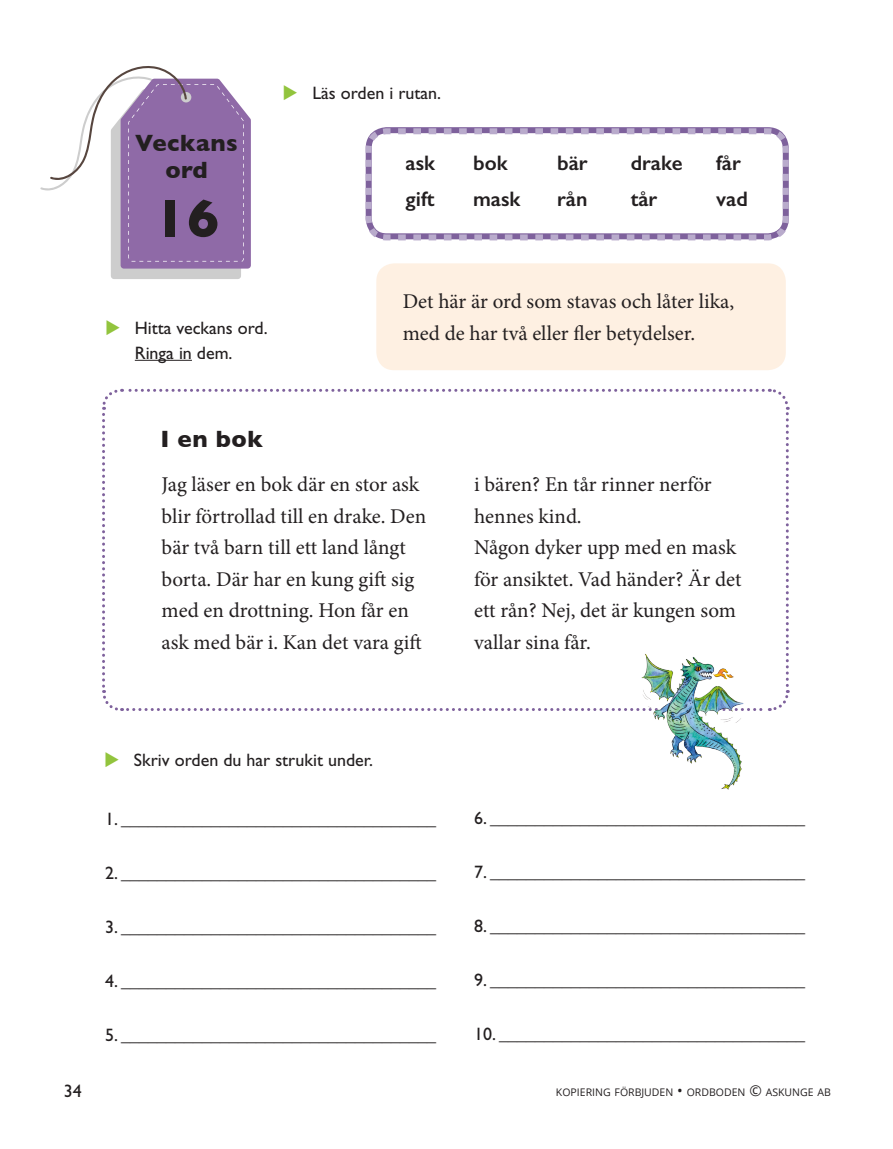
<style>
.page{position:relative;width:893px;height:1149px;background:#fff}
.page>*{position:absolute;margin:0;border:0;box-sizing:border-box;transform-origin:0 0}
.Rubrik_1{font:700 54px "Gill Sans";color:#231f20}
.Rubrik_2{font:700 24px/27px "Gill Sans";letter-spacing:.02em;color:#231f20;text-align:center}
.Lästext{font:21px/31.5px "Minion Pro";color:#231f20}
.Veckans_ord{font:600 21px "Gill Sans";color:#231f20}
.Brödtext{font:18px/24px "Gill Sans Std";color:#231f20;text-align:center}
.t1{font:10.5px "Open Sans";color:#231f20}
.s1{color:#92c43d}
.s2{font-size:15px}
</style>
<div class="page">
<svg style="left:102px;top:388px;width:688px;height:323px"></svg>
<svg style="left:365px;top:127px;width:424px;height:114px"></svg>
<hr style="left:135px;top:360px;width:57px;height:1px;background:#231f20">
<svg style="left:40px;top:66px;width:211px;height:213px"></svg>
<div style="left:376px;top:263px;width:410px;height:107px;background:#fef0e2;border-radius:18px"></div>
<img style="left:639px;top:650px;width:108px;height:140px">
<p class="Rubrik_2" style="left:135px;top:128px;width:104px">Veckans ord</p>
<p class="Rubrik_1" style="left:154px;top:175px;width:67px">16</p>
<p class="Brödtext" style="left:283px;top:81px;width:160px"><span class="s1">◆</span> Läs orden i rutan.</p>
<p class="Veckans_ord" style="left:406px;top:150px;width:31px">ask</p>
<p class="Veckans_ord" style="left:473px;top:150px;width:36px">bok</p>
<p class="Veckans_ord" style="left:557px;top:150px;width:32px">bär</p>
<p class="Veckans_ord" style="left:631px;top:150px;width:54px">drake</p>
<p class="Veckans_ord" style="left:716px;top:150px;width:26px">får</p>
<p class="Veckans_ord" style="left:406px;top:186px;width:30px">gift</p>
<p class="Veckans_ord" style="left:473px;top:186px;width:49px">mask</p>
<p class="Veckans_ord" style="left:557px;top:186px;width:32px">rån</p>
<p class="Veckans_ord" style="left:631px;top:186px;width:28px">tår</p>
<p class="Veckans_ord" style="left:716px;top:186px;width:33px">vad</p>
<p class="Brödtext" style="left:105px;top:316px;width:164px"><span class="s1">◆</span> Hitta veckans ord.<br>Ringa in dem.</p>
<p class="Lästext" style="left:403px;top:286px;width:333px">Det här är ord som stavas och låter lika, med de har två eller fler betydelser.</p>
<p class="Rubrik_2" style="left:161px;top:425px;width:104px">I en bok</p>
<p class="Lästext" style="left:162px;top:468px;width:266px">Jag läser en bok där en stor ask blir förtrollad till en drake. Den bär två barn till ett land långt borta. Där har en kung gift sig med en drottning. Hon får en ask med bär i. Kan det vara gift</p>
<p class="Lästext" style="left:474px;top:468px;width:239px">i bären? En tår rinner nerför hennes kind.</p>
<p class="Lästext" style="left:474px;top:531px;width:269px">Någon dyker upp med en mask för ansiktet. Vad händer? Är det ett rån? Nej, det är kungen som vallar sina får.</p>
<p class="Brödtext" style="left:104px;top:748px;width:270px"><span class="s1">◆</span> Skriv orden du har strukit under.</p>
<p class="Brödtext" style="left:105px;top:806px;width:333px">1. ___________________________________</p>
<p class="Brödtext" style="left:105px;top:860px;width:333px">2. ___________________________________</p>
<p class="Brödtext" style="left:105px;top:914px;width:333px">3. ___________________________________</p>
<p class="Brödtext" style="left:105px;top:968px;width:333px">4. ___________________________________</p>
<p class="Brödtext" style="left:105px;top:1022px;width:333px">5. ___________________________________</p>
<p class="Brödtext" style="left:474px;top:806px;width:333px">6. ___________________________________</p>
<p class="Brödtext" style="left:474px;top:860px;width:333px">7. ___________________________________</p>
<p class="Brödtext" style="left:474px;top:914px;width:333px">8. ___________________________________</p>
<p class="Brödtext" style="left:474px;top:968px;width:333px">9. ___________________________________</p>
<p class="Brödtext" style="left:474px;top:1022px;width:333px">10. __________________________________</p>
<p class="Brödtext" style="left:64px;top:1079px;width:19px">34</p>
<p class="t1" style="left:556px;top:1084px;width:276px">KOPIERING FÖRBJUDEN <span class="s2">•</span> ORDBODEN <span class="s2">©</span> ASKUNGE AB</p>
</div>
